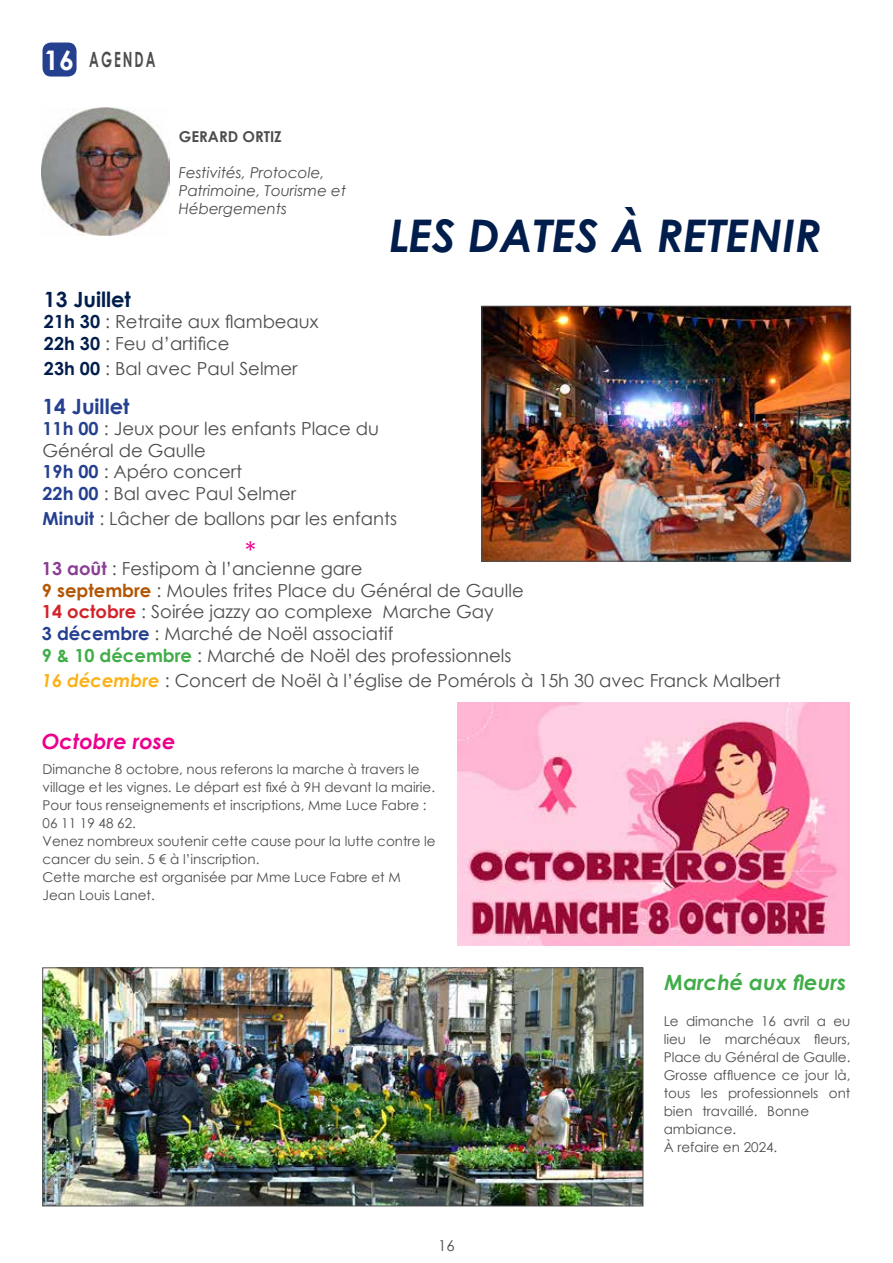
<style>
.page{position:relative;width:893px;height:1263px;background:#fff}
.page>*{position:absolute;margin:0;border:0;box-sizing:border-box;transform-origin:0 0}
.t1{font:italic 700 45px "Century Gothic";color:#001d4b}
.t2{font:27px "Century Gothic";color:#ec008c}
.t3{font:italic 700 21px "Century Gothic";color:#41ad49}
.t4{font:italic 700 21px "Century Gothic";color:#ec008c}
.t5{font:700 21px "Century Gothic";color:#001d4b}
.t6{font:700 21px "Century Gothic";color:#25408f}
.t7{font:700 21px "Century Gothic";color:#4d4d4f;scale:.63 1}
.t8{font:18px/21.6px "Century Gothic";color:#4d4d4f}
.t9{font:italic 15px/18px "Century Gothic";color:#4d4d4f}
.t10{font:700 15px "Century Gothic";color:#4d4d4f}
.t11{font:15px "Century Gothic";color:#4d4d4f}
.t12{font:13.5px/18px "Century Gothic";color:#4d4d4f}
.s1{font-size:27px;color:#fff}
.s2{font-weight:700;color:#001d4b}
.s3{font-weight:700;color:#25408f}
.s4{font-weight:700;color:#8a3e94}
.s5{font-weight:700;color:#b25604}
.s6{font-weight:700;color:#d2232a}
.s7{font-weight:700;color:#41ad49}
.s8{font-weight:700;font-style:italic;color:#fcb116}
</style>
<div class="page">
<img style="left:41px;top:108px;width:128px;height:127px">
<div style="left:43px;top:43px;width:34px;height:34px;background:#25408f;border-radius:9px"></div>
<img style="left:45px;top:970px;width:596px;height:234px">
<div style="left:43px;top:968px;width:600px;height:238px;border:1px solid #4d4d4f"></div>
<img style="left:484px;top:308px;width:365px;height:251px">
<div style="left:482px;top:306px;width:369px;height:255px;border:1px solid #4d4d4f"></div>
<img style="left:458px;top:702px;width:392px;height:243px">
<h3 class="t7" style="left:44px;top:44px;width:161px"><span class="s1">16</span> agenda</h3>
<p class="t10" style="left:179px;top:125px;width:104px">GERARD ORTIZ</p>
<p class="t9" style="left:179px;top:163px;width:169px">Festivités, Protocole,<br>Patrimoine, Tourisme et<br>Hébergements</p>
<h1 class="t1" style="left:389px;top:201px;width:422px">Les dates À retenir</h1>
<h3 class="t5" style="left:44px;top:283px;width:88px">13 Juillet</h3>
<h3 class="t8" style="left:44px;top:311px;width:276px"><span class="s2">21h 30</span> : Retraite aux flambeaux<br><span class="s2">22h 30</span> : Feu d’artifice</h3>
<h3 class="t8" style="left:44px;top:357px;width:255px"><span class="s2">23h 00</span> : Bal avec Paul Selmer</h3>
<h3 class="t6" style="left:43px;top:390px;width:88px">14 Juillet</h3>
<h3 class="t8" style="left:43px;top:417px;width:338px"><span class="s3">11h 00</span> : Jeux pour les enfants Place du<br>Général de Gaulle<br><span class="s3">19h 00</span> : Apéro concert<br><span class="s3">22h 00</span> : Bal avec Paul Selmer</h3>
<h3 class="t8" style="left:43px;top:507px;width:356px"><span class="s3">Minuit</span> : Lâcher de ballons par les enfants</h3>
<h3 class="t8" style="left:42px;top:558px;width:483px"><span class="s4">13 août</span> : Festipom à l’ancienne gare<br><span class="s5">9 septembre</span> : Moules frites Place du Général de Gaulle <span class="s6">14 octobre</span> : Soirée jazzy ao complexe Marche Gay<br><span class="s3">3 décembre</span> : Marché de Noël associatif<br><span class="s7">9 &amp; 10 décembre</span> : Marché de Noël des professionnels</h3>
<h3 class="t8" style="left:42px;top:669px;width:740px"><span class="s8">16 décembre</span> : Concert de Noël à l’église de Pomérols à 15h 30 avec Franck Malbert</h3>
<h2 class="t2" style="left:245px;top:533px;width:13px">*</h2>
<h3 class="t4" style="left:42px;top:725px;width:135px">Octobre rose</h3>
<p class="t12" style="left:43px;top:760px;width:395px">Dimanche 8 octobre, nous referons la marche à travers le village et les vignes. Le départ est fixé à 9H devant la mairie.<br>Pour tous renseignements et inscriptions, Mme Luce Fabre :<br>06 11 19 48 62.<br>Venez nombreux soutenir cette cause pour la lutte contre le cancer du sein. 5 € à l’inscription.<br>Cette marche est organisée par Mme Luce Fabre et M Jean Louis Lanet.</p>
<p class="t11" style="left:438px;top:1235px;width:18px">16</p>
<h3 class="t3" style="left:664px;top:966px;width:183px">Marché aux fleurs</h3>
<p class="t12" style="left:664px;top:1011px;width:188px">Le dimanche 16 avril a eu lieu le marchéaux fleurs,<br>Place du Général de Gaulle.<br>Grosse affluence ce jour là, tous les professionnels ont bien travaillé. Bonne ambiance.<br>À refaire en 2024.</p>
</div>
